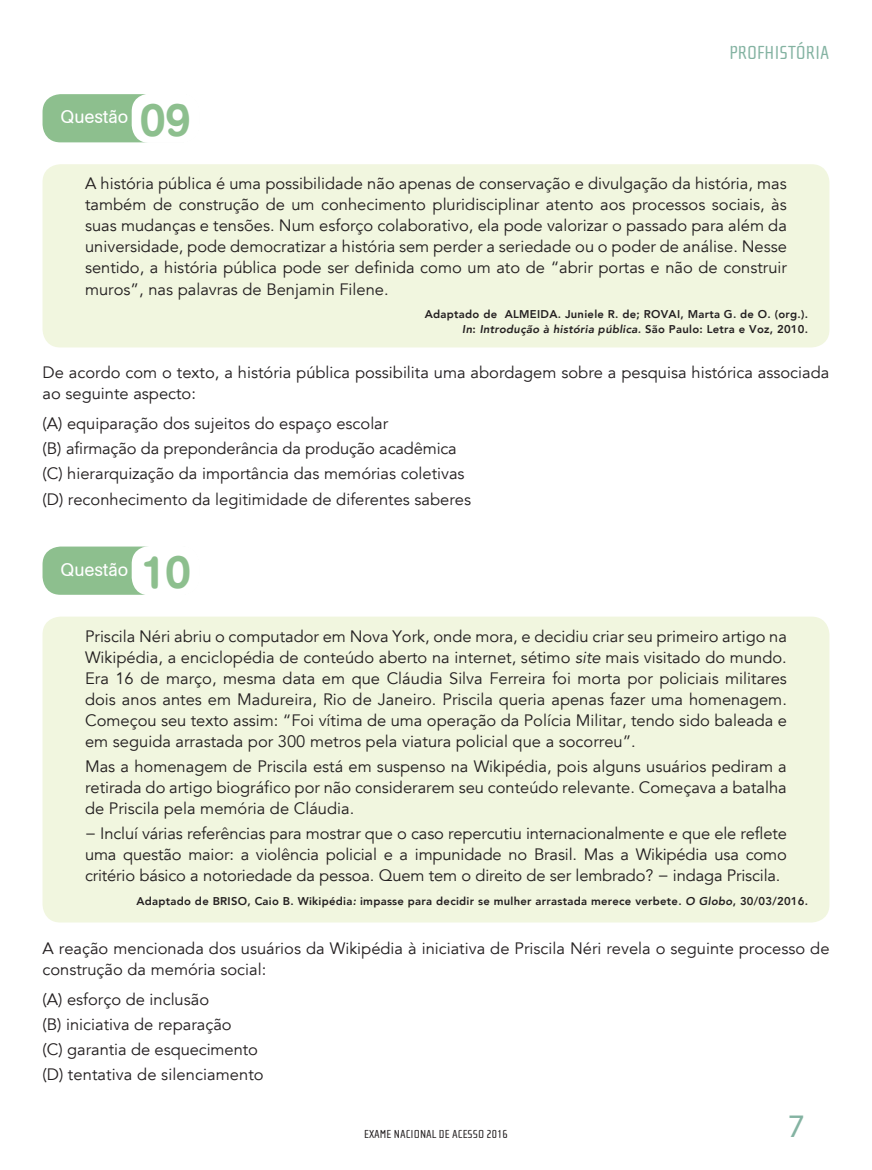
<style>
.page{position:relative;width:872px;height:1170px;background:#fff}
.page>*{position:absolute;margin:0;border:0;box-sizing:border-box;transform-origin:0 0}
.t1{font:500 45px "AG Book Rounded";color:#8dbf8e}
.t2{font:33px "Myriad Pro";color:#84b3a2}
.t3{font:19.5px "Cholla Sans";color:#84b3a2}
.t4{font:18px "AG Book Rounded";color:#fff}
.t5{font:16.5px/21px "Avenir";color:#231f20;text-align:justify}
.t6{font:12px "Cholla Sans";color:#231f20}
.t7{font:800 11.25px/15px "Avenir";letter-spacing:.025em;color:#231f20;text-align:right}
.s1{font-style:italic}
</style>
<div class="page">
<div style="left:43px;top:164px;width:786px;height:183px;background:#f1f6df;border-radius:18px"></div>
<div style="left:43px;top:94px;width:156px;height:48px;background:#8dbf8e;border-radius:18px"></div>
<div style="left:132px;top:94px;width:67px;height:49px;background:#fff;border-radius:18px"></div>
<div style="left:43px;top:616px;width:786px;height:306px;background:#f1f6df;border-radius:18px"></div>
<div style="left:43px;top:546px;width:156px;height:48px;background:#8dbf8e;border-radius:18px"></div>
<div style="left:132px;top:546px;width:67px;height:49px;background:#fff;border-radius:18px"></div>
<p class="t4" style="left:61px;top:107px;width:69px">Questão</p>
<h1 class="t1" style="left:140px;top:94px;width:52px">09</h1>
<p class="t3" style="left:729px;top:42px;width:101px">PROFHISTÓRIA</p>
<p class="t5" style="left:85px;top:174px;width:703px">A história pública é uma possibilidade não apenas de conservação e divulgação da história, mas também de construção de um conhecimento pluridisciplinar atento aos processos sociais, às suas mudanças e tensões. Num esforço colaborativo, ela pode valorizar o passado para além da universidade, pode democratizar a história sem perder a seriedade ou o poder de análise. Nesse sentido, a história pública pode ser definida como um ato de “abrir portas e não de construir muros”, nas palavras de Benjamin Filene.</p>
<p class="t7" style="left:425px;top:306px;width:385px">Adaptado de ALMEIDA. Juniele R. de; ROVAI, Marta G. de O. (org.).<br><span class="s1">In</span>: <span class="s1">Introdução à história pública.</span> São Paulo: Letra e Voz, 2010.</p>
<p class="t5" style="left:43px;top:362px;width:788px">De acordo com o texto, a história pública possibilita uma abordagem sobre a pesquisa histórica associada ao seguinte aspecto:</p>
<p class="t5" style="left:43px;top:411px;width:430px;line-height:25.2px;text-align:left">(A) equiparação dos sujeitos do espaço escolar<br>(B) afirmação da preponderância da produção acadêmica (C) hierarquização da importância das memórias coletivas (D) reconhecimento da legitimidade de diferentes saberes</p>
<p class="t4" style="left:61px;top:559px;width:69px">Questão</p>
<h1 class="t1" style="left:140px;top:546px;width:52px">10</h1>
<p class="t5" style="left:85px;top:626px;width:703px">Priscila Néri abriu o computador em Nova York, onde mora, e decidiu criar seu primeiro artigo na Wikipédia, a enciclopédia de conteúdo aberto na internet, sétimo <span class="s1">site</span> mais visitado do mundo.<br>Era 16 de março, mesma data em que Cláudia Silva Ferreira foi morta por policiais militares dois anos antes em Madureira, Rio de Janeiro. Priscila queria apenas fazer uma homenagem.<br>Começou seu texto assim: “Foi vítima de uma operação da Polícia Militar, tendo sido baleada e em seguida arrastada por 300 metros pela viatura policial que a socorreu”.</p>
<p class="t5" style="left:85px;top:756px;width:703px">Mas a homenagem de Priscila está em suspenso na Wikipédia, pois alguns usuários pediram a retirada do artigo biográfico por não considerarem seu conteúdo relevante. Começava a batalha de Priscila pela memória de Cláudia.</p>
<p class="t5" style="left:85px;top:823px;width:703px;text-indent:15px">Incluí várias referências para mostrar que o caso repercutiu internacionalmente e que ele reflete uma questão maior: a violência policial e a impunidade no Brasil. Mas a Wikipédia usa como critério básico a notoriedade da pessoa. Quem tem o direito de ser lembrado? indaga Priscila.</p>
<p class="t7" style="left:136px;top:893px;width:673px">Adaptado de BRISO, Caio B. Wikipédia<span class="s1">:</span> impasse para decidir se mulher arrastada merece verbete. <span class="s1">O Globo</span>, 30/03/2016.</p>
<p class="t5" style="left:43px;top:938px;width:788px">A reação mencionada dos usuários da Wikipédia à iniciativa de Priscila Néri revela o seguinte processo de construção da memória social:</p>
<p class="t5" style="left:43px;top:986px;width:223px;line-height:25.2px;text-align:left">(A) esforço de inclusão<br>(B) iniciativa de reparação<br>(C) garantia de esquecimento (D) tentativa de silenciamento</p>
<p class="t6" style="left:364px;top:1126px;width:145px">EXAME NACIONAL DE ACESSO 2016</p>
<h2 class="t2" style="left:788px;top:1105px;width:18px">7</h2>
</div>
